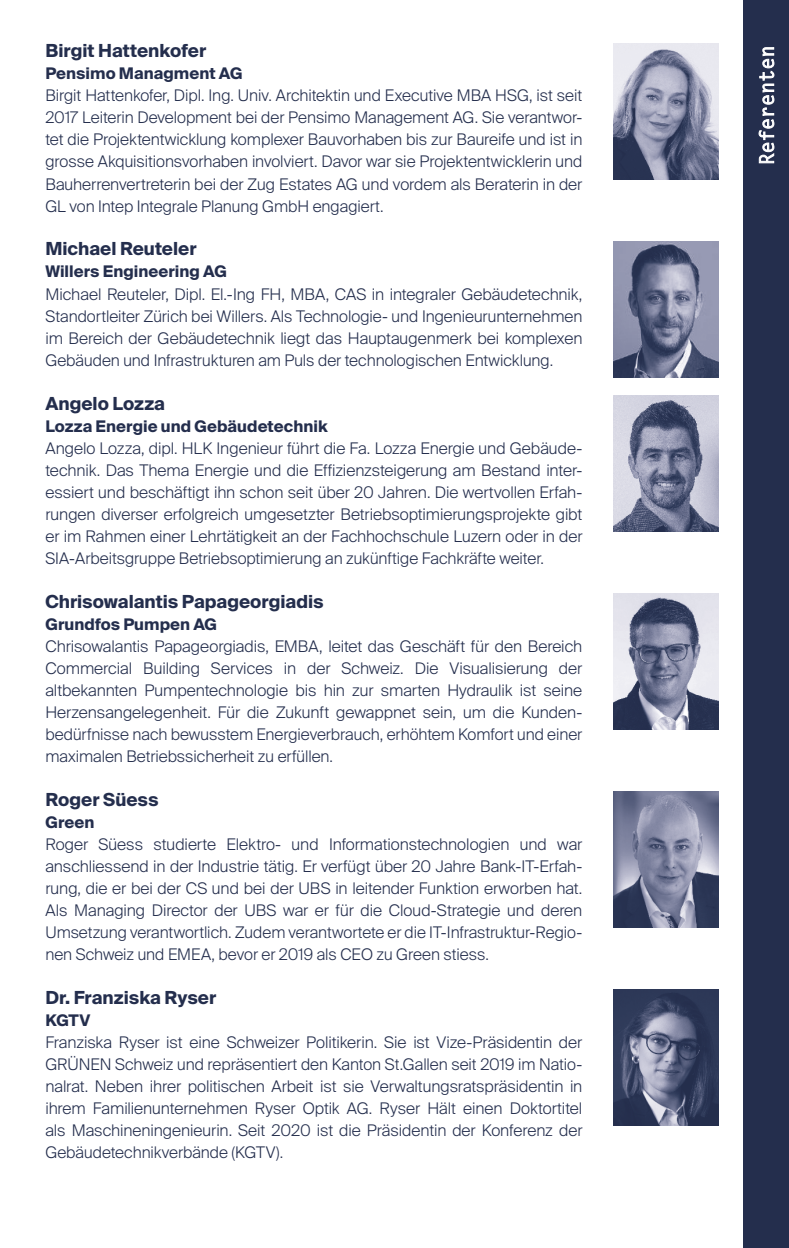
<style>
.page{position:relative;width:789px;height:1248px;background:#fff}
.page>*{position:absolute;margin:0;border:0;box-sizing:border-box;transform-origin:0 0}
.t1{font:700 18px "Suisse Intl";color:#242e4d}
.t2{font:300 16px/22px "Suisse Intl";color:#242e4d;text-align:justify}
.t3{font:700 16px "Suisse Intl";letter-spacing:.005em;color:#242e4d}
</style>
<div class="page">
<div style="left:743px;top:0;width:45px;height:1247px;background:#242e4d"></div>
<svg style="left:758px;top:47px;width:15px;height:116px"></svg>
<img style="left:613px;top:43px;width:105px;height:137px">
<img style="left:613px;top:241px;width:105px;height:136px">
<img style="left:613px;top:395px;width:105px;height:136px">
<img style="left:613px;top:593px;width:105px;height:136px">
<img style="left:613px;top:791px;width:105px;height:136px">
<img style="left:613px;top:989px;width:105px;height:136px">
<p class="t1" style="left:45px;top:41px;width:162px">Birgit Hattenkofer</p>
<p class="t3" style="left:45px;top:64px;width:198px">Pensimo Managment AG</p>
<p class="t2" style="left:45px;top:85px;width:538px">Birgit Hattenkofer, Dipl. Ing. Univ. Architektin und Executive MBA HSG, ist seit 2017 Leiterin Development bei der Pensimo Management AG. Sie verantwor&shy;tet die Projektentwicklung komplexer Bauvorhaben bis zur Baureife und ist in grosse Akquisitionsvorhaben involviert. Davor war sie Projektentwicklerin und Bauherrenvertreterin bei der Zug Estates AG und vordem als Beraterin in der GL von Intep Integrale Planung GmbH engagiert.</p>
<p class="t1" style="left:45px;top:238px;width:153px">Michael Reuteler</p>
<p class="t3" style="left:45px;top:262px;width:183px">Willers Engineering AG</p>
<p class="t2" style="left:45px;top:283px;width:538px">Michael Reuteler, Dipl. El.-Ing FH, MBA, CAS in integraler Gebäudetechnik, Standortleiter Zürich bei Willers. Als Technologie- und Ingenieurunternehmen im Bereich der Gebäudetechnik liegt das Hauptaugenmerk bei komplexen Gebäuden und Infrastrukturen am Puls der technologischen Entwicklung.</p>
<p class="t1" style="left:45px;top:392px;width:121px">Angelo Lozza</p>
<p class="t3" style="left:45px;top:416px;width:284px">Lozza Energie und Gebäudetechnik</p>
<p class="t2" style="left:45px;top:437px;width:538px">Angelo Lozza, dipl. HLK Ingenieur führt die Fa. Lozza Energie und Gebäude&shy;technik. Das Thema Energie und die Effizienzsteigerung am Bestand inter&shy;essiert und beschäftigt ihn schon seit über 20 Jahren. Die wertvollen Erfah&shy;rungen diverser erfolgreich umgesetzter Betriebsoptimierungsprojekte gibt er im Rahmen einer Lehrtätigkeit an der Fachhochschule Luzern oder in der SIA-Arbeitsgruppe Betriebsoptimierung an zukünftige Fachkräfte weiter.</p>
<p class="t1" style="left:45px;top:590px;width:279px">Chrisowalantis Papageorgiadis</p>
<p class="t3" style="left:45px;top:614px;width:173px">Grundfos Pumpen AG</p>
<p class="t2" style="left:45px;top:635px;width:538px">Chrisowalantis Papageorgiadis, EMBA, leitet das Geschäft für den Bereich Commercial Building Services in der Schweiz. Die Visualisierung der altbekannten Pumpentechnologie bis hin zur smarten Hydraulik ist seine Herzensangelegenheit. Für die Zukunft gewappnet sein, um die Kunden&shy;bedürfnisse nach bewusstem Energieverbrauch, erhöhtem Komfort und einer maximalen Betriebssicherheit zu erfüllen.</p>
<p class="t1" style="left:45px;top:788px;width:115px">Roger Süess</p>
<p class="t3" style="left:45px;top:812px;width:51px">Green</p>
<p class="t2" style="left:45px;top:833px;width:538px">Roger Süess studierte Elektro- und Informationstechnologien und war anschliessend in der Industrie tätig. Er verfügt über 20 Jahre Bank-IT-Erfah&shy;rung, die er bei der CS und bei der UBS in leitender Funktion erworben hat.<br>Als Managing Director der UBS war er für die Cloud-Strategie und deren Umsetzung verantwortlich. Zudem verantwortete er die IT-Infrastruktur-Regio&shy;nen Schweiz und EMEA, bevor er 2019 als CEO zu Green stiess.</p>
<p class="t1" style="left:45px;top:986px;width:172px">Dr. Franziska Ryser</p>
<p class="t3" style="left:45px;top:1010px;width:46px">KGTV</p>
<p class="t2" style="left:45px;top:1030px;width:538px">Franziska Ryser ist eine Schweizer Politikerin. Sie ist Vize-Präsidentin der GRÜNEN Schweiz und repräsentiert den Kanton St.Gallen seit 2019 im Natio&shy;nalrat. Neben ihrer politischen Arbeit ist sie Verwaltungsratspräsidentin in ihrem Familienunternehmen Ryser Optik AG. Ryser Hält einen Doktortitel als Maschineningenieurin. Seit 2020 ist die Präsidentin der Konferenz der Gebäudetechnikverbände (KGTV).</p>
</div>
